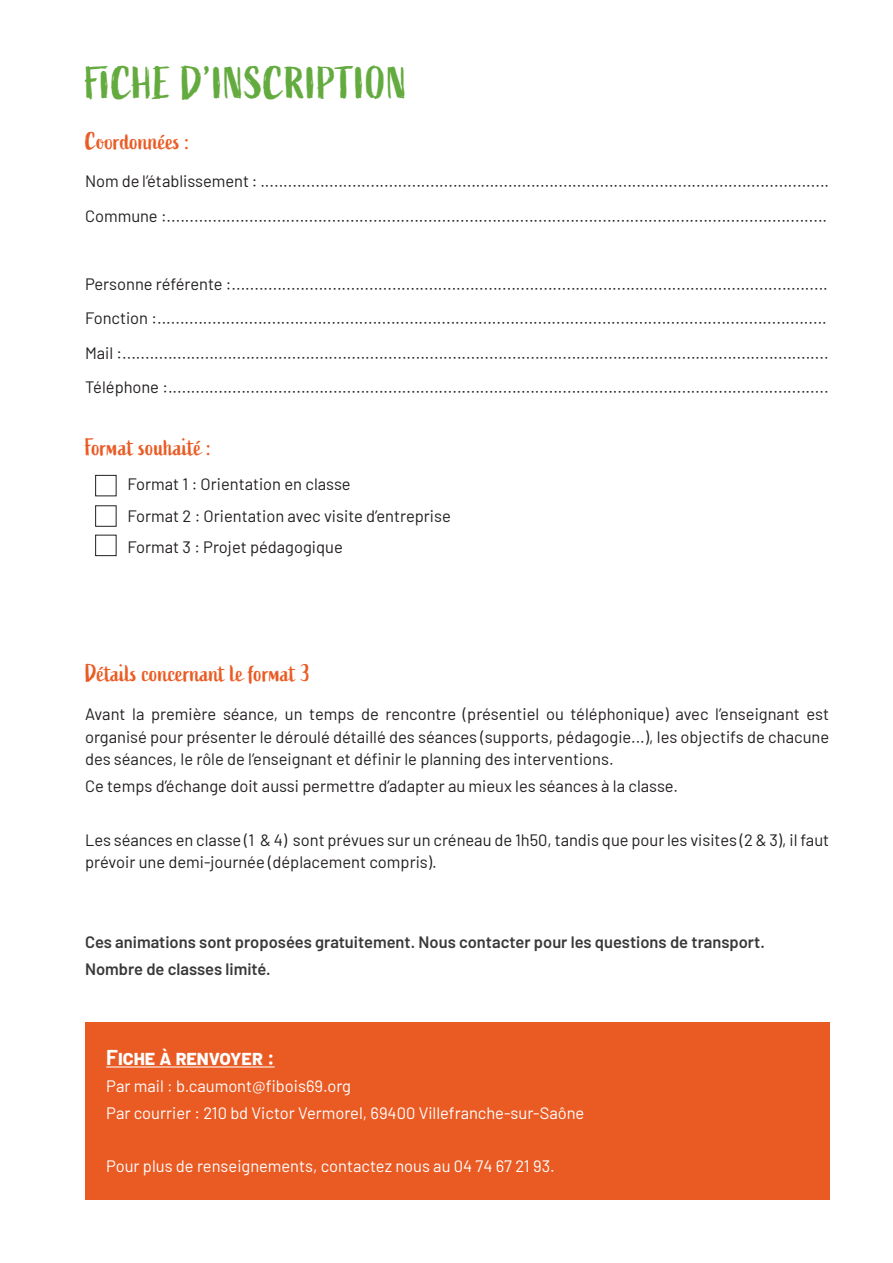
<style>
.page{position:relative;width:893px;height:1263px;background:#fff}
.page>*{position:absolute;margin:0;border:0;box-sizing:border-box;transform-origin:0 0}
.t1{font:45px "Active";letter-spacing:.01em;color:#64ab3f}
.t2{font:24px "Active";color:#ea5b24}
.t3{font:700 21px "Barlow";color:#fff}
.t4{font:16.5px/34.2px "Barlow";color:#231f20}
.t5{font:16.5px/26.7px "Barlow";color:#fff}
.t6{font:600 16.5px/26.7px "Barlow";color:#3a3939}
</style>
<div class="page">
<div style="left:95px;top:475px;width:22px;height:21px;border:1px solid #231f20"></div>
<div style="left:95px;top:505px;width:22px;height:22px;border:1px solid #231f20"></div>
<div style="left:95px;top:535px;width:22px;height:21px;border:1px solid #231f20"></div>
<div style="left:85px;top:1022px;width:744px;height:177px;background:#ea5b24"></div>
<hr style="left:106px;top:1066px;width:169px;height:1px;background:#fff">
<h1 class="t1" style="left:85px;top:57px;width:324px">FICHE D’INSCRIPTION</h1>
<h2 class="t2" style="left:85px;top:127px;width:106px">Coordonnées :</h2>
<p class="t4" style="left:85px;top:163px;width:746px">Nom de l’établissement : ............................................................................................................................<br>Commune :................................................................................................................................................</p>
<p class="t4" style="left:85px;top:266px;width:745px;text-align:justify">Personne référente :..................................................................................................................................<br>Fonction :..................................................................................................................................................<br>Mail :..........................................................................................................................................................<br>Téléphone :................................................................................................................................................</p>
<h2 class="t2" style="left:85px;top:433px;width:127px">Format souhaité :</h2>
<p class="t4" style="left:128px;top:468px;width:325px;line-height:31.2px">Format 1 : Orientation en classe<br>Format 2 : Orientation avec visite d’entreprise<br>Format 3 : Projet pédagogique</p>
<h2 class="t2" style="left:85px;top:660px;width:226px">Détails concernant le format 3</h2>
<p class="t4" style="left:85px;top:702px;width:746px;line-height:22.5px;text-align:justify">Avant la première séance, un temps de rencontre (présentiel ou téléphonique) avec l’enseignant est organisé pour présenter le déroulé détaillé des séances (supports, pédagogie...), les objectifs de chacune des séances, le rôle de l’enseignant et définir le planning des interventions.</p>
<p class="t4" style="left:85px;top:768px;width:594px">Ce temps d’échange doit aussi permettre d’adapter au mieux les séances à la classe.</p>
<p class="t4" style="left:85px;top:827px;width:746px;line-height:22.5px">Les séances en classe (1 &amp; 4) sont prévues sur un créneau de 1h50, tandis que pour les visites (2 &amp; 3), il faut prévoir une demi-journée (déplacement compris).</p>
<p class="t6" style="left:85px;top:928px;width:681px">Ces animations sont proposées gratuitement. Nous contacter pour les questions de transport.<br>Nombre de classes limité.</p>
<p class="t3" style="left:106px;top:1042px;width:170px">Fiche à renvoyer :</p>
<p class="t5" style="left:106px;top:1071px;width:479px">Par mail : b.caumont@fibois69.org<br>Par courrier : 210 bd Victor Vermorel, 69400 Villefranche-sur-Saône</p>
<p class="t5" style="left:106px;top:1152px;width:450px">Pour plus de renseignements, contactez nous au 04 74 67 21 93.</p>
</div>
